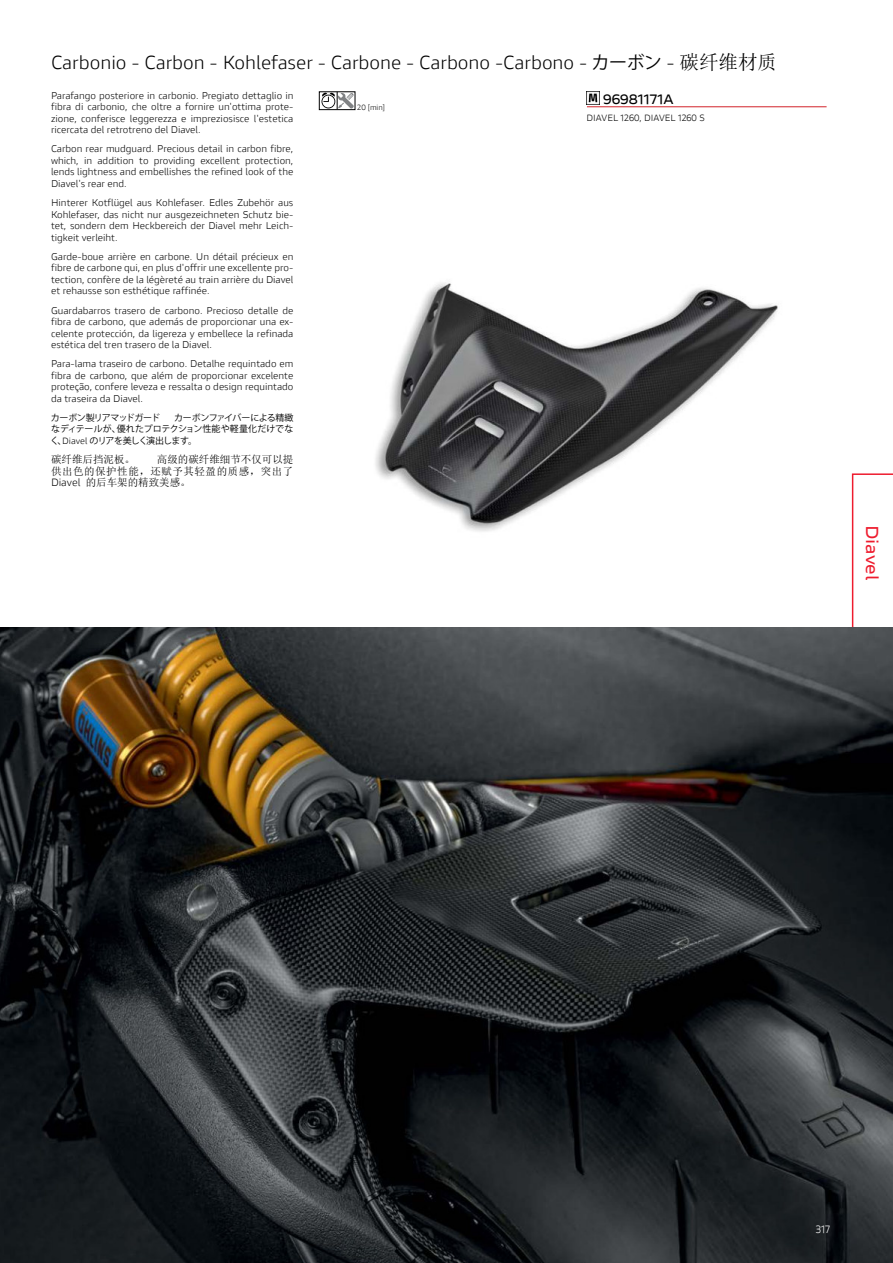
<style>
.page{position:relative;width:893px;height:1263px;background:#fff}
.page>*{position:absolute;margin:0;border:0;box-sizing:border-box;transform-origin:0 0}
.t1{font:18.75px "Ducati Style";color:#000}
.t2{font:700 17.25px "Ducati Style Ext";color:#ee1c2e}
.t3{font:700 13.5px "Ducati Style Ext";color:#000}
.t4{font:10.5px/11.6px "Sim Sun";color:#000;text-align:justify}
.t5{font:10.5px "Ducati Style";color:#fff}
.t6{font:9.75px/11.6px "Ducati Style";color:#000;text-align:justify}
.t7{font:9px/11.6px "Koz Go Pr 6 N";letter-spacing:-.035em;color:#000;text-align:justify}
.t8{font:9px "Ducati Style";color:#000}
.t9{font:7.5px "Ducati Style";color:#000}
.s1{font-family:"Koz Go Pr 6 N";font-size:18px}
.s2{font-family:"Sim Sun";font-size:19.5px}
.s3{font-family:"Ducati Style"}
</style>
<div class="page">
<svg style="left:852px;top:473px;width:41px;height:154px"></svg>
<div style="left:319px;top:91px;width:36px;height:19px;border:1px solid #000"></div>
<svg style="left:321px;top:92px;width:33px;height:17px"></svg>
<svg style="left:587px;top:91px;width:12px;height:13px"></svg>
<hr style="left:587px;top:106px;width:240px;height:1px;background:#d2232a">
<img style="left:375px;top:282px;width:403px;height:250px">
<img style="left:0;top:627px;width:893px;height:636px">
<h1 class="t1" style="left:51px;top:51px;width:727px">Carbonio - Carbon - Kohlefaser - Carbone - Carbono -Carbono - <span class="s1">カーボン</span> - <span class="s2">碳纤维材质</span></h1>
<p class="t6" style="left:51px;top:89px;width:244px">Parafango posteriore in carbonio. Pregiato dettaglio in fibra di carbonio, che oltre a fornire un'ottima prote&shy;zione, conferisce leggerezza e impreziosisce l'estetica ricercata del retrotreno del Diavel.</p>
<p class="t6" style="left:51px;top:143px;width:244px">Carbon rear mudguard. Precious detail in carbon fibre, which, in addition to providing excellent protection, lends lightness and embellishes the refined look of the Diavel's rear end.</p>
<p class="t6" style="left:51px;top:197px;width:244px">Hinterer Kotflügel aus Kohlefaser. Edles Zubehör aus Kohlefaser, das nicht nur ausgezeichneten Schutz bie&shy;tet, sondern dem Heckbereich der Diavel mehr Leich&shy;tigkeit verleiht.</p>
<p class="t6" style="left:51px;top:250px;width:244px">Garde-boue arrière en carbone. Un détail précieux en fibre de carbone qui, en plus d'offrir une excellente pro&shy;tection, confère de la légèreté au train arrière du Diavel et rehausse son esthétique raffinée.</p>
<p class="t6" style="left:51px;top:304px;width:244px">Guardabarros trasero de carbono. Precioso detalle de fibra de carbono, que además de proporcionar una ex&shy;celente protección, da ligereza y embellece la refinada estética del tren trasero de la Diavel.</p>
<p class="t6" style="left:51px;top:358px;width:244px">Para-lama traseiro de carbono. Detalhe requintado em fibra de carbono, que além de proporcionar excelente proteção, confere leveza e ressalta o design requintado da traseira da Diavel.</p>
<p class="t7" style="left:51px;top:412px;width:111px">カーボン製リアマッドガード</p>
<h3 class="t3" style="left:603px;top:94px;width:72px">96981171A</h3>
<p class="t8" style="left:587px;top:112px;width:120px">DIAVEL 1260, DIAVEL 1260 S</p>
<p class="t9" style="left:357px;top:103px;width:29px">20 [min]</p>
<p class="t7" style="left:50px;top:412px;width:245px;text-indent:124px">カーボンファイバーによる精緻なディテールが、優れたプロテクション性能や軽量化だけでなく、<span class="s3">Diavel</span> のリアを美しく演出します。</p>
<p class="t4" style="left:51px;top:453px;width:85px">碳纤维后挡泥板。</p>
<p class="t4" style="left:51px;top:453px;width:244px;text-indent:106px">高级的碳纤维细节不仅可以提供出色的保护性能，还赋予其轻盈的质感，突出了<span class="s3">Diavel</span> 的后车架的精致美感。</p>
<h2 class="t2" style="left:879px;top:524px;width:57px;rotate:90deg">Diavel</h2>
<p class="t5" style="left:816px;top:1223px;width:16px">317</p>
</div>
